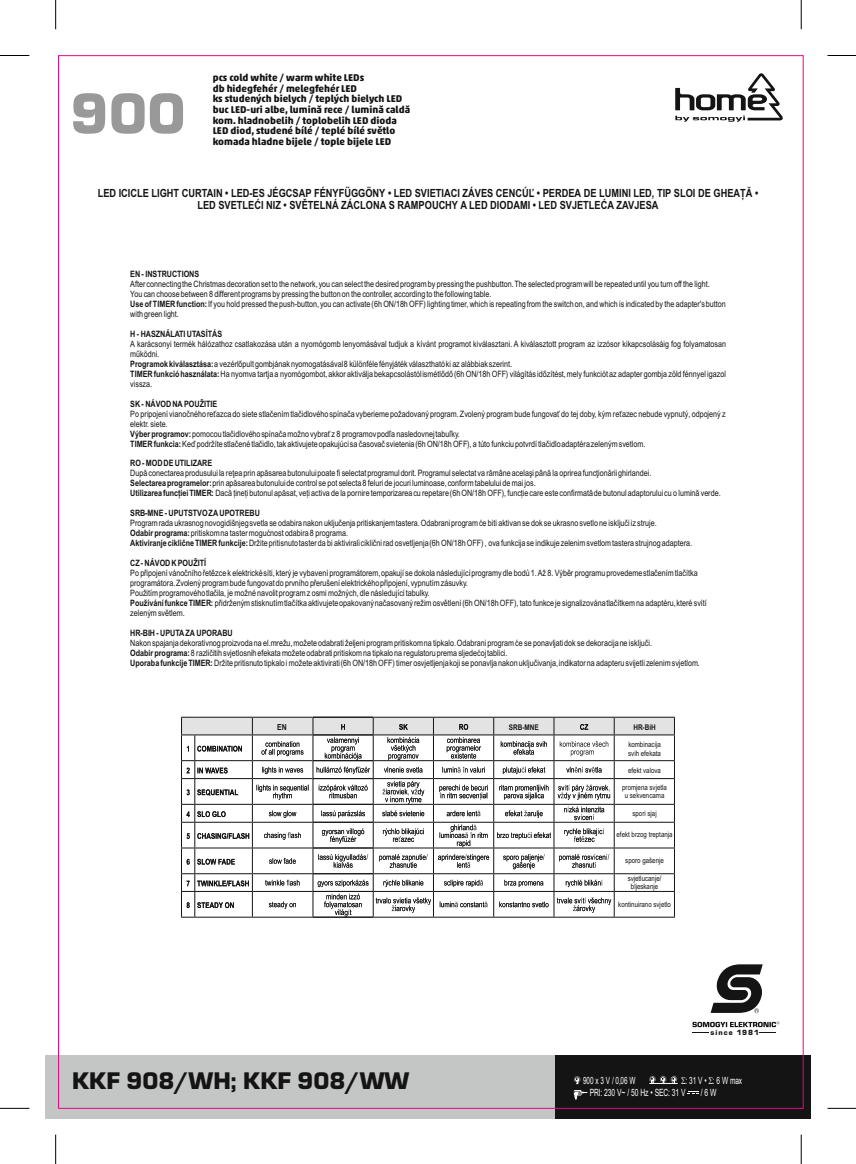
<style>
.page{position:relative;width:856px;height:1164px;background:#fff}
.page>*{position:absolute;margin:0;border:0;box-sizing:border-box;transform-origin:0 0}
.t1{font:60px "Eurostile TEE Blac";color:#999}
.t2{font:25px "Eurostile TEE Blac";color:#131413}
.t3{font:700 11.25px/11.6px "Arial Narrow";color:#131413;text-align:center}
.t4{font:700 10px/10.6px "Akko Rounded Pro";color:#131413}
.t5{font:10px/12.5px "Arial Narrow";letter-spacing:-.025em;color:#fff;scale:.8 1}
.t6{font:10px "Arial Narrow";letter-spacing:-.025em;color:#fff;scale:.79 1}
.t7{font:10px "Arial Narrow";letter-spacing:-.025em;color:#fff;scale:.83 1}
.t8{font:8.75px/10px "Arial Narrow";color:#131413}
.t9{font:700 8.75px "Arial Narrow";color:#131413}
.t10{font:700 8.38px "Arial Narrow";color:#131413}
.t11{font:700 7.75px "Arial Narrow";color:#131413}
.t12{font:7.75px "Eurostile TEE Blac";letter-spacing:.135em;color:#131413}
.t13{font:7.5px/8.5px "Arial Narrow";color:#131413;text-align:center}
.s1{font-weight:700}
</style>
<div class="page">
<div style="left:45px;top:1055px;width:755px;height:64px;background:#c4c5c5"></div>
<div style="left:555px;top:1055px;width:255px;height:64px;background:#131413"></div>
<svg style="left:573px;top:1076px;width:7px;height:8px"></svg>
<svg style="left:573px;top:1090px;width:14px;height:9px"></svg>
<svg style="left:687px;top:1091px;width:11px;height:3px"></svg>
<svg style="left:710px;top:964px;width:53px;height:49px"></svg>
<svg style="left:692px;top:1021px;width:87px;height:12px"></svg>
<svg style="left:675px;top:73px;width:108px;height:49px"></svg>
<svg style="left:181px;top:717px;width:494px;height:201px"></svg>
<svg style="left:0;top:1108px;width:29px;height:1px"></svg>
<hr style="left:55px;top:1134px;width:1px;height:30px;background:#000">
<svg style="left:0;top:55px;width:29px;height:1px"></svg>
<svg style="left:55px;top:0;width:1px;height:29px"></svg>
<svg style="left:827px;top:55px;width:28px;height:1px"></svg>
<svg style="left:800px;top:0;width:1px;height:29px"></svg>
<svg style="left:827px;top:1108px;width:28px;height:1px"></svg>
<hr style="left:800px;top:1134px;width:1px;height:30px;background:#000">
<svg style="left:649px;top:1075px;width:29px;height:9px"></svg>
<h1 class="t1" style="left:70px;top:87px;width:117px">900</h1>
<p class="t4" style="left:213px;top:73px;width:199px">pcs cold white / warm white LEDs<br>db hidegfehér / melegfehér LED<br>ks studených bielych / teplých bielych LED buc LED-uri albe, lumină rece / lumină caldă kom. hladnobelih / toplobelih LED dioda LED diod, studené bílé / teplé bílé světlo komada hladne bijele / tople bijele LED</p>
<p class="t3" style="left:98px;top:188px;width:662px">LED ICICLE LIGHT CURTAIN • LED-ES JÉGCSAP FÉNYFÜGGÖNY • LED SVIETIACI ZÁVES CENCÚĽ • PERDEA DE LUMINI LED, TIP SLOI DE GHEAȚĂ •<br>LED SVETLEĆI NIZ • SVĚTELNÁ ZÁCLONA S RAMPOUCHY A LED DIODAMI • LED SVJETLEĆA ZAVJESA</p>
<p class="t9" style="left:130px;top:271px;width:70px">EN - INSTRUCTIONS</p>
<p class="t8" style="left:130px;top:280px;width:597px">After connecting the Christmas decoration set to the network, you can select the desired program by pressing the pushbutton. The selected program will be repeated until you turn off the light.<br>You can choose between 8 different programs by pressing the button on the controller, according to the following table.<br><span class="s1">Use of TIMERfunction:</span>If you hold pressed the push-button, you can activate (6h ON/18h OFF) lighting timer, which is repeating from the switch on, and which is indicated by the adapter's button with green light.</p>
<p class="t9" style="left:130px;top:331px;width:93px">H - HASZNÁLATI UTASÍTÁS</p>
<p class="t8" style="left:130px;top:340px;width:597px">A karácsonyi termék hálózathoz csatlakozása után a nyomógomb lenyomásával tudjuk a kívánt programot kiválasztani. A kiválasztott program az izzósor kikapcsolásáig fog folyamatosan működni.<br><span class="s1">Programok kiválasztása:</span>a vezérlőpult gombjának nyomogatásával 8 különféle fényjáték választható ki az alábbiak szerint.<br><span class="s1">TIMERfunkció használata:</span>Ha nyomva tartja a nyomógombot, akkor aktiválja bekapcsolástól ismétlődő (6h ON/18h OFF) világítás időzítést, mely funkciót az adapter gombja zöld fénnyel igazol vissza.</p>
<p class="t9" style="left:130px;top:400px;width:88px">SK - NÁVODNA POUŽITIE</p>
<p class="t8" style="left:130px;top:409px;width:596px">Po pripojení vianočného reťazca do siete stlačením tlačidlového spínača vyberieme požadovaný program. Zvolený program bude fungovať do tej doby, kým reťazec nebude vypnutý, odpojený z elektr. siete.<br><span class="s1">Výber programov:</span> pomocou tlačidlového spínača možno vybrať z 8 programov podľa nasledovnej tabuľky.<br><span class="s1">TIMERfunkcia:</span>Keď podržíte stlačené tlačidlo, tak aktivujete opakujúci sa časovač svietenia (6h ON/18h OFF), a túto funkciu potvrdí tlačidlo adaptéra zeleným svetlom.</p>
<p class="t9" style="left:130px;top:460px;width:83px">RO- MODDEUTILIZARE</p>
<p class="t8" style="left:130px;top:469px;width:591px">După conectarea produsului la reţea prin apăsarea butonului poate fi selectat programul dorit. Programul selectat va rămâne acelaşi până la oprirea funcţionării ghirlandei.<br><span class="s1">Selectarea programelor:</span> prin apăsarea butonului de control se pot selecta 8 feluri de jocuri luminoase, conform tabelului de mai jos.<br><span class="s1">Utilizarea funcției TIMER:</span> Dacă țineți butonul apăsat, veți activa de la pornire temporizarea cu repetare (6h ON/18h OFF), funcție care este confirmată de butonul adaptorului cu o lumină verde.</p>
<p class="t9" style="left:130px;top:510px;width:131px">SRB-MNE - UPUTSTVOZA UPOTREBU</p>
<p class="t8" style="left:130px;top:519px;width:563px">Program rada ukrasnog novogidišnjeg svetla se odabira nakon uključenja pritiskanjem tastera. Odabrani program će biti aktivan se dok se ukrasno svetlo ne isključi iz struje.<br><span class="s1">Odabir programa:</span> pritiskom na taster mogućnost odabira 8 programa.<br><span class="s1">Aktiviranje ciklične TIMERfunkcije:</span>Držite pritisnuto taster da bi aktivirali ciklični rad osvetljenja (6h ON/18h OFF) , ova funkcija se indikuje zelenim svetlom tastera strujnog adaptera.</p>
<p class="t9" style="left:130px;top:560px;width:77px">CZ - NÁVODK POUŽITÍ</p>
<p class="t8" style="left:130px;top:569px;width:578px">Po připojení vánočního řetězce k elektrické síti, který je vybavení programátorem, opakují se dokola následující programy dle bodů 1. Až 8. Výběr programu provedeme stlačením tlačítka programátora. Zvolený program bude fungovat do prvního přerušení elektrického připojení, vypnutím zásuvky.<br>Použitím programového tlačila, je možné navolit program z osmi možných, dle následující tabulky.<br><span class="s1">Používání funkce TIMER:</span> přidrženým stisknutím tlačítka aktivujete opakovaný načasovaný režim osvětlení (6h ON/18h OFF), tato funkce je signalizována tlačítkem na adaptéru, které svítí zeleným světlem.</p>
<p class="t9" style="left:130px;top:629px;width:104px">HR-BIH- UPUTA ZA UPORABU</p>
<p class="t8" style="left:130px;top:638px;width:570px">Nakon spajanja dekorativnog proizvoda na el.mrežu, možete odabrati željeni program pritiskom na tipkalo. Odabrani program će se ponavljati dok se dekoracija ne isključi.<br><span class="s1">Odabir programa:</span> 8 različitih svjetlosnih efekata možete odabrati pritiskom na tipkalo na regulatoru prema sljedećoj tablici.<br><span class="s1">Uporaba funkcije TIMER:</span> Držite pritisnuto tipkalo i možete aktivirati (6h ON/18h OFF) timer osvjetljenja koji se ponavlja nakon uključivanja, indikator na adapteru svijetli zelenim svjetlom.</p>
<p class="t10" style="left:277px;top:724px;width:11px">EN</p>
<p class="t11" style="left:509px;top:724px;width:31px">SRB-MNE</p>
<p class="t11" style="left:633px;top:724px;width:24px">HR-BiH</p>
<p class="t13" style="left:628px;top:741px;width:34px;text-align:left">kombinacija svih efekata</p>
<p class="t13" style="left:628px;top:766px;width:34px">efekt valova</p>
<p class="t13" style="left:622px;top:783px;width:46px">promjena svjetla u sekvencama</p>
<p class="t13" style="left:632px;top:809px;width:26px">spori sjaj</p>
<p class="t13" style="left:616px;top:831px;width:58px">efekt brzog treptanja</p>
<p class="t13" style="left:625px;top:856px;width:40px">sporo gašenje</p>
<p class="t13" style="left:627px;top:874px;width:35px">svjetlucanje/ bljeskanje</p>
<p class="t13" style="left:618px;top:900px;width:54px">kontinuirano svjetlo</p>
<p class="t12" style="left:710px;top:1029px;width:50px">since 1981</p>
<h2 class="t2" style="left:72px;top:1070px;width:339px">KKF 908/WH; KKF 908/WW</h2>
<p class="t5" style="left:589px;top:1074px;width:192px;text-indent:96px">: 31 V • : 6 W max<br>PRI: 230 V~ / 50 Hz • SEC: 31 V</p>
<p class="t6" style="left:583px;top:1076px;width:68px">900 x 3 V / 0,06 W</p>
<p class="t7" style="left:700px;top:1088px;width:21px">/ 6 W</p>
</div>
